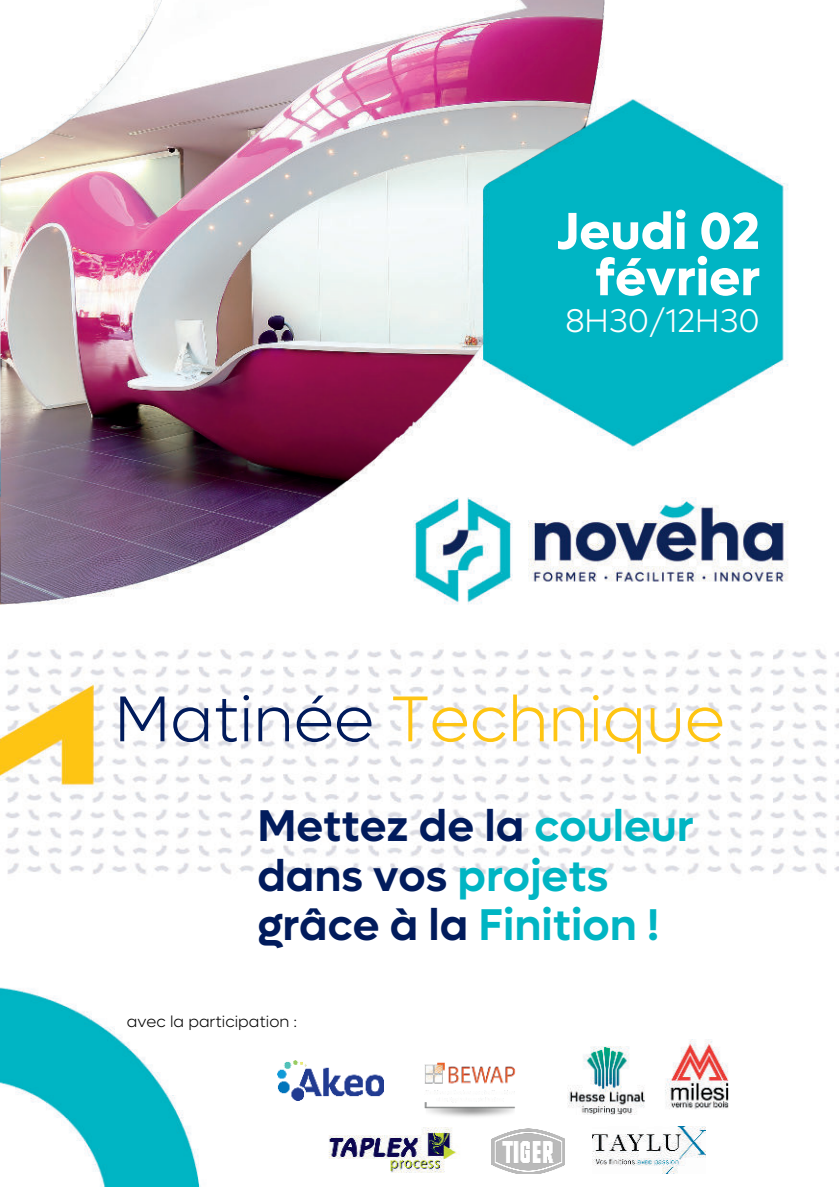
<style>
.page{position:relative;width:839px;height:1191px;background:#fff}
.page>*{position:absolute;margin:0;border:0;box-sizing:border-box;transform-origin:0 0}
.t1{font:300 65px "Lufga";color:#fec513}
.t2{font:700 52.2px/46.2px "Lufga";color:#fff;text-align:right}
.t3{font:600 44.6px/49.6px "Lufga";color:#011b5c}
.t4{font:300 33px "Lufga";color:#fff}
.t5{font:300 16px "Lufga";color:#000}
.s1{color:#011b5c}
.s2{color:#00b5c3}
</style>
<div class="page">
<img style="left:0;top:0;width:838px;height:1186px">
<div style="left:413px;top:1033px;width:424px;height:146px;background:#fff"></div>
<img style="left:396px;top:1060px;width:120px;height:62px">
<img style="left:665px;top:1039px;width:64px;height:70px">
<img style="left:567px;top:1047px;width:78px;height:67px">
<img style="left:321px;top:1128px;width:138px;height:45px">
<img style="left:491px;top:1128px;width:74px;height:45px">
<img style="left:592px;top:1127px;width:113px;height:46px">
<img style="left:277px;top:1060px;width:106px;height:41px">
<p class="t2" style="left:556px;top:208px;width:205px">Jeudi 02 février</p>
<p class="t4" style="left:565px;top:303px;width:196px">8H30/12H30</p>
<h1 class="t1" style="left:114px;top:683px;width:612px"><span class="s1">Matinée</span> Technique</h1>
<p class="t3" style="left:257px;top:801px;width:438px">Mettez de la <span class="s2">couleur </span>dans vos <span class="s2">projets </span>grâce à la <span class="s2">Finition !</span></p>
<p class="t5" style="left:127px;top:1013px;width:172px">avec la participation :</p>
</div>
